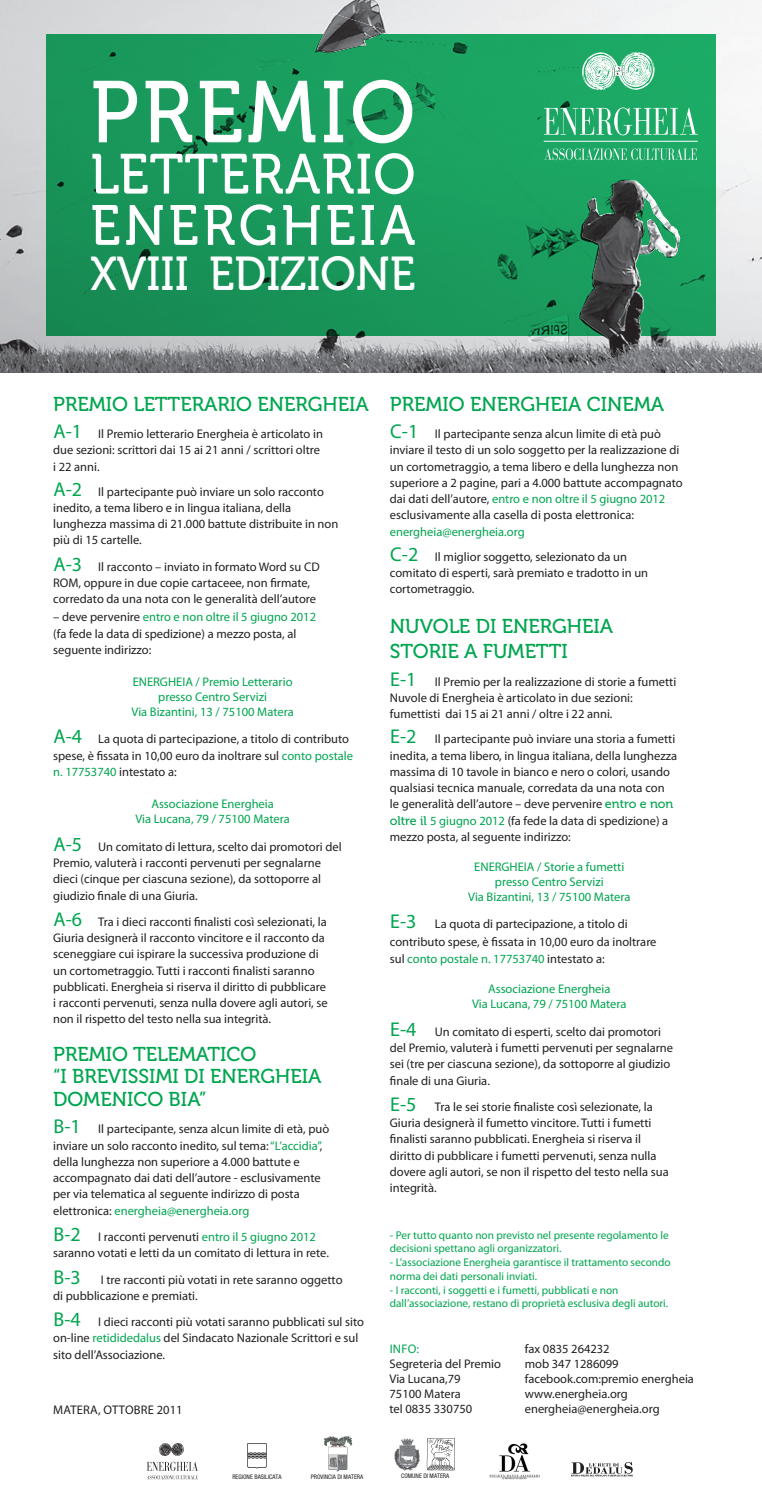
<style>
.page{position:relative;width:762px;height:1489px;background:#fff}
.page>*{position:absolute;margin:0;border:0;box-sizing:border-box;transform-origin:0 0}
.t1{font:87.12px "Museo 500";letter-spacing:.045em;color:#fff;scale:.94 1}
.t2{font:56.38px "Museo 500";letter-spacing:.03em;color:#fff;scale:.94 1}
.t3{font:56.38px "Museo 500";letter-spacing:.07em;color:#fff;scale:.94 1}
.t4{font:47.38px "Museo 500";color:#fff;scale:.94 1}
.t5{font:20px "Museo 500";color:#00a54f}
.t6{font:20px "Myriad Pro";color:#00a54f}
.t7{font:12.5px/16.2px "Myriad Pro";color:#231f20}
.t8{font:12.5px "Myriad Pro";color:#00a54f}
.t9{font:11.25px/13.8px "Myriad Pro";color:#00a54f}
.t10{font:condensed 6.25px "Helvetica Neue";color:#231f20}
.s1{font-size:20px;color:#00a54f}
.s2{color:#231f20}
.s3{color:#00a54f}
.s4{font-family:"Museo 500";color:#00a54f}
</style>
<div class="page">
<img style="left:0;top:0;width:762px;height:372px">
<img style="left:160px;top:1443px;width:24px;height:12px">
<svg style="left:147px;top:1461px;width:51px;height:18px"></svg>
<img style="left:571px;top:1462px;width:61px;height:14px">
<div style="left:46px;top:34px;width:670px;height:302px;background:linear-gradient(to right,#178f56,#1da865)"></div>
<img style="left:579px;top:180px;width:101px;height:176px">
<img style="left:317px;top:14px;width:69px;height:38px">
<hr style="left:544px;top:141px;width:154px;height:1px;background:#fff">
<img style="left:583px;top:52px;width:71px;height:37px">
<svg style="left:544px;top:107px;width:154px;height:28px;background:#55be8b"></svg>
<svg style="left:544px;top:148px;width:153px;height:12px;background:#4dba85"></svg>
<img style="left:489px;top:1443px;width:51px;height:37px">
<img style="left:328px;top:1444px;width:25px;height:27px">
<div style="left:329px;top:1447px;width:18px;height:7px;background:#fff"></div>
<svg style="left:329px;top:1454px;width:18px;height:16px"></svg>
<svg style="left:324px;top:1435px;width:28px;height:12px"></svg>
<img style="left:394px;top:1438px;width:61px;height:33px">
<svg style="left:247px;top:1443px;width:20px;height:25px"></svg>
<p class="t1" style="left:90px;top:65px;width:347px">PREMIO</p>
<p class="t2" style="left:90px;top:143px;width:347px">LETTERARIO</p>
<p class="t3" style="left:90px;top:194px;width:347px">ENERGHEIA</p>
<p class="t4" style="left:90px;top:247px;width:347px">XVIII EDIZIONE</p>
<p class="t5" style="left:53px;top:393px;width:317px">PREMIO LETTERARIO ENERGHEIA</p>
<p class="t7" style="left:53px;top:426px;width:271px"><span class="s1">A-1</span> Il Premio letterario Energheia è articolato in due sezioni: scrittori dai 15 ai 21 anni / scrittori oltre</p>
<p class="t7" style="left:53px;top:458px;width:48px">i 22 anni.</p>
<p class="t7" style="left:53px;top:483px;width:287px"><span class="s1">A-2</span> Il partecipante può inviare un solo racconto inedito, a tema libero e in lingua italiana, della lunghezza massima di 21.000 battute distribuite in non più di 15 cartelle.</p>
<p class="t7" style="left:53px;top:558px;width:268px"><span class="s1">A-3</span> Il racconto – inviato in formato Word su CD<br>ROM, oppure in due copie cartaceee, non firmate, corredato da una nota con le generalità dell’autore</p>
<p class="t8" style="left:53px;top:609px;width:264px"><span class="s2">– deve pervenire</span> entro e non oltre il 5 giugno 2012</p>
<p class="t7" style="left:53px;top:626px;width:245px">(fa fede la data di spedizione) a mezzo posta, al seguente indirizzo:</p>
<p class="t8" style="left:133px;top:674px;width:161px">ENERGHEIA / Premio Letterario</p>
<p class="t8" style="left:158px;top:689px;width:110px">presso Centro Servizi</p>
<p class="t8" style="left:132px;top:704px;width:164px">Via Bizantini, 13 / 75100 Matera</p>
<p class="t7" style="left:53px;top:731px;width:301px"><span class="s1">A-4</span> La quota di partecipazione, a titolo di contributo spese, è fissata in 10,00 euro da inoltrare sul <span class="s3">conto postale</span></p>
<p class="t7" style="left:53px;top:763px;width:125px"><span class="s3">n. 17753740</span> intestato a:</p>
<p class="t8" style="left:151px;top:797px;width:124px">Associazione Energheia</p>
<p class="t8" style="left:135px;top:812px;width:156px">Via Lucana, 79 / 75100 Matera</p>
<p class="t7" style="left:53px;top:838px;width:290px"><span class="s1">A-5</span> Un comitato di lettura, scelto dai promotori del Premio, valuterà i racconti pervenuti per segnalarne dieci (cinque per ciascuna sezione), da sottoporre al giudizio finale di una Giuria.</p>
<p class="t7" style="left:53px;top:913px;width:276px"><span class="s1">A-6</span> Tra i dieci racconti finalisti così selezionati, la Giuria designerà il racconto vincitore e il racconto da sceneggiare cui ispirare la successiva produzione di un cortometraggio. Tutti i racconti finalisti saranno pubblicati. Energheia si riserva il diritto di pubblicare i racconti pervenuti, senza nulla dovere agli autori, se non il rispetto del testo nella sua integrità.</p>
<p class="t5" style="left:53px;top:1043px;width:205px">PREMIO TELEMATICO</p>
<p class="t5" style="left:53px;top:1065px;width:270px">“I BREVISSIMI DI ENERGHEIA</p>
<p class="t5" style="left:53px;top:1088px;width:155px">DOMENICO BIA”</p>
<p class="t7" style="left:53px;top:1121px;width:278px"><span class="s1">B-1</span> Il partecipante, senza alcun limite di età, può inviare un solo racconto inedito, sul tema: <span class="s3">“L’accidia”</span>, della lunghezza non superiore a 4.000 battute e accompagnato dai dati dell’autore - esclusivamente per via telematica al seguente indirizzo di posta elettronica: <span class="s3">energheia@energheia.org</span></p>
<p class="t7" style="left:53px;top:1228px;width:277px"><span class="s1">B-2</span> I racconti pervenuti <span class="s3">entro il 5 giugno 2012 </span>saranno votati e letti da un comitato di lettura in rete.</p>
<p class="t6" style="left:53px;top:1265px;width:29px">B-3</p>
<p class="t5" style="left:390px;top:393px;width:276px">PREMIO ENERGHEIA CINEMA</p>
<p class="t7" style="left:390px;top:426px;width:294px"><span class="s1">C-1</span> Il partecipante senza alcun limite di età può inviare il testo di un solo soggetto per la realizzazione di un cortometraggio, a tema libero e della lunghezza non superiore a 2 pagine, pari a 4.000 battute accompagnato dai dati dell’autore, <span class="s3">entro e non oltre il 5 giugno 2012 </span>esclusivamente alla casella di posta elettronica:</p>
<p class="t8" style="left:390px;top:524px;width:136px">energheia@energheia.org</p>
<p class="t7" style="left:390px;top:548px;width:260px"><span class="s1">C-2</span> Il miglior soggetto, selezionato da un comitato di esperti, sarà premiato e tradotto in un cortometraggio.</p>
<p class="t5" style="left:390px;top:615px;width:225px">NUVOLE DI ENERGHEIA</p>
<p class="t5" style="left:390px;top:640px;width:179px">STORIE A FUMETTI</p>
<p class="t7" style="left:390px;top:673px;width:288px"><span class="s1">E-1</span> Il Premio per la realizzazione di storie a fumetti<br>Nuvole di Energheia è articolato in due sezioni: fumettisti dai 15 ai 21 anni / oltre i 22 anni.</p>
<p class="t7" style="left:390px;top:731px;width:289px"><span class="s1">E-2</span> Il partecipante può inviare una storia a fumetti inedita, a tema libero, in lingua italiana, della lunghezza massima di 10 tavole in bianco e nero o colori, usando qualsiasi tecnica manuale, corredata da una nota con<br>le generalità dell’autore – deve pervenire <span class="s4">entro e non oltre il</span> <span class="s3">5 giugno 2012</span> (fa fede la data di spedizione) a mezzo posta, al seguente indirizzo:</p>
<p class="t8" style="left:474px;top:859px;width:152px">ENERGHEIA / Storie a fumetti</p>
<p class="t8" style="left:495px;top:874px;width:110px">presso Centro Servizi</p>
<p class="t8" style="left:468px;top:889px;width:164px">Via Bizantini, 13 / 75100 Matera</p>
<p class="t7" style="left:390px;top:916px;width:239px"><span class="s1">E-3</span> La quota di partecipazione, a titolo di</p>
<p class="t7" style="left:390px;top:933px;width:268px">contributo spese, è fissata in 10,00 euro da inoltrare</p>
<p class="t8" style="left:390px;top:952px;width:216px"><span class="s2">sul</span> conto postale n. 17753740 <span class="s2">intestato a:</span></p>
<p class="t8" style="left:488px;top:982px;width:124px">Associazione Energheia</p>
<p class="t8" style="left:472px;top:997px;width:156px">Via Lucana, 79 / 75100 Matera</p>
<p class="t7" style="left:390px;top:1023px;width:285px"><span class="s1">E-4</span> Un comitato di esperti, scelto dai promotori del Premio, valuterà i fumetti pervenuti per segnalarne sei (tre per ciascuna sezione), da sottoporre al giudizio finale di una Giuria.</p>
<p class="t7" style="left:390px;top:1098px;width:280px"><span class="s1">E-5</span> Tra le sei storie finaliste così selezionate, la Giuria designerà il fumetto vincitore. Tutti i fumetti finalisti saranno pubblicati. Energheia si riserva il diritto di pubblicare i fumetti pervenuti, senza nulla dovere agli autori, se non il rispetto del testo nella sua integrità.</p>
<p class="t9" style="left:390px;top:1227px;width:280px">- Per tutto quanto non previsto nel presente regolamento le decisioni spettano agli organizzatori.</p>
<p class="t9" style="left:390px;top:1255px;width:282px">- L’associazione Energheia garantisce il trattamento secondo norma dei dati personali inviati.</p>
<p class="t9" style="left:390px;top:1282px;width:280px">- I racconti, i soggetti e i fumetti, pubblicati e non dall’associazione, restano di proprietà esclusiva degli autori.</p>
<p class="t7" style="left:525px;top:1340px;width:86px">fax 0835 264232</p>
<p class="t7" style="left:525px;top:1355px;width:95px">mob 347 1286099</p>
<p class="t7" style="left:525px;top:1370px;width:171px">facebook.com:premio energheia</p>
<p class="t7" style="left:525px;top:1385px;width:105px">www.energheia.org</p>
<p class="t7" style="left:525px;top:1400px;width:136px">energheia@energheia.org</p>
<p class="t7" style="left:53px;top:1271px;width:291px;text-indent:48px">I tre racconti più votati in rete saranno oggetto di pubblicazione e premiati.</p>
<p class="t7" style="left:53px;top:1313px;width:312px"><span class="s1">B-4</span> I dieci racconti più votati saranno pubblicati sul sito on-line <span class="s3">retididedalus</span> del Sindacato Nazionale Scrittori e sul sito dell’Associazione.</p>
<p class="t8" style="left:390px;top:1341px;width:31px">INFO:</p>
<p class="t7" style="left:389px;top:1355px;width:113px">Segreteria del Premio</p>
<p class="t7" style="left:389px;top:1370px;width:72px">Via Lucana,79</p>
<p class="t7" style="left:389px;top:1385px;width:73px">75100 Matera</p>
<p class="t7" style="left:53px;top:1401px;width:131px">MATERA, OTTOBRE 2011</p>
<p class="t7" style="left:389px;top:1400px;width:84px">tel 0835 330750</p>
<p class="t10" style="left:232px;top:1472px;width:51px">REGIONE BASILICATA</p>
<p class="t10" style="left:311px;top:1473px;width:54px">PROVINCIA DI MATERA</p>
<p class="t10" style="left:401px;top:1472px;width:50px">COMUNE DI MATERA</p>
</div>
